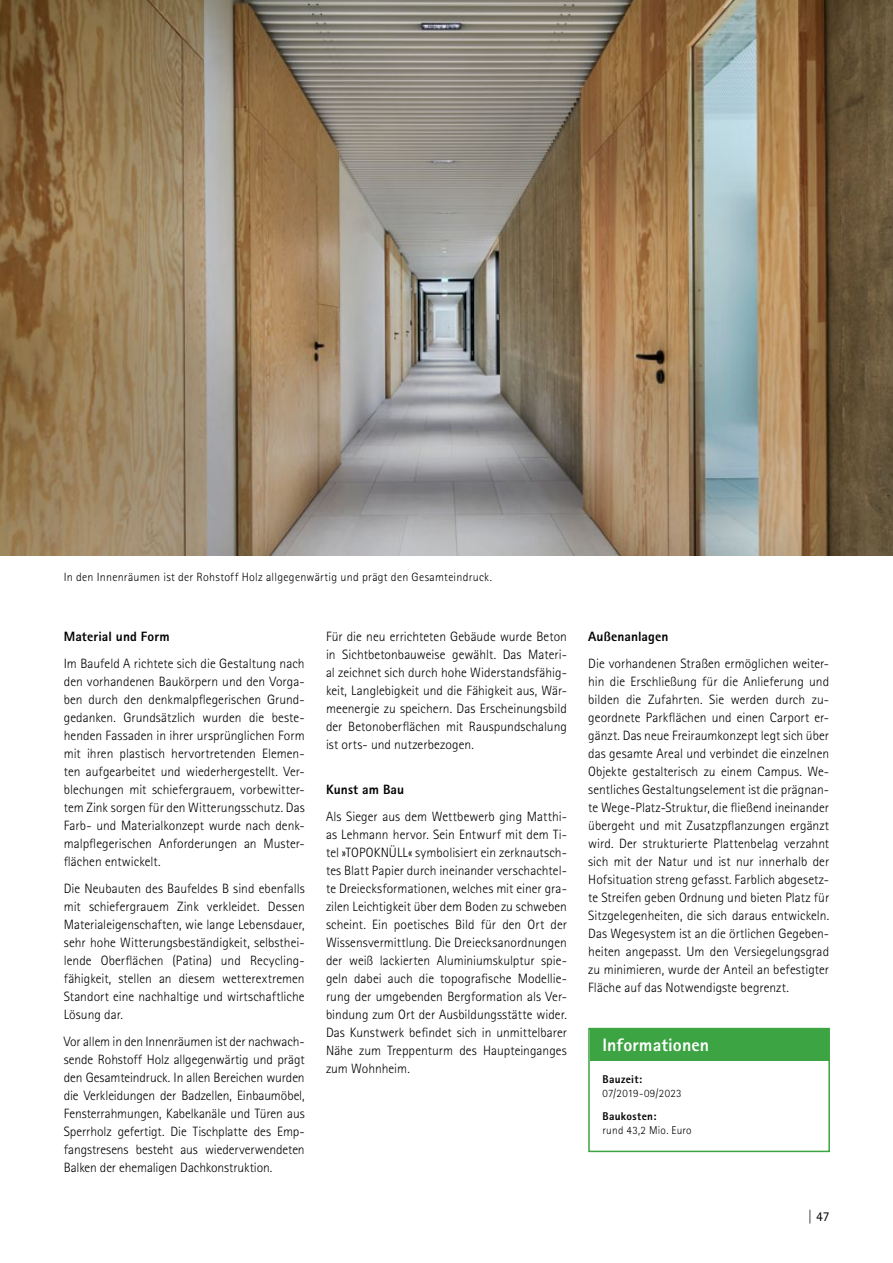
<style>
.page{position:relative;width:893px;height:1263px;background:#fff}
.page>*{position:absolute;margin:0;border:0;box-sizing:border-box;transform-origin:0 0}
._00_Inhalt_Überschrift_4__Ordnung{font:800 18px "Rotis Sans Serif Std";letter-spacing:.005em;color:#fff}
._00_Fließtext{font:300 13.5px/18px "Rotis Sans Serif Std";color:#000;text-align:justify}
._00_Fließtext-2{font:800 13.5px "Rotis Sans Serif Std";letter-spacing:.005em;color:#000}
.t1{font:13.5px "Rotis Sans Serif Std";color:#000}
._00_Bildunterschriften{font:300 12px "Rotis Sans Serif Std";letter-spacing:.02em;color:#000}
.Kasten_Fließtext{font:300 11.25px/14.1px "Rotis Sans Serif Std";letter-spacing:.02em;color:#000}
.s1{font-weight:800}
</style>
<div class="page">
<img style="left:0;top:0;width:893px;height:555px">
<div style="left:590px;top:1029px;width:238px;height:32px;background:#3ca442"></div>
<div style="left:588px;top:1028px;width:242px;height:124px;border:2px solid #3ca442"></div>
<p class="_00_Bildunterschriften" style="left:64px;top:570px;width:430px">In den Innenräumen ist der Rohstoff Holz allgegenwärtig und prägt den Gesamteindruck.</p>
<p class="_00_Fließtext-2" style="left:64px;top:628px;width:107px">Material und Form</p>
<p class="_00_Fließtext" style="left:64px;top:655px;width:242px">Im Baufeld A richtete sich die Gestaltung nach den vorhandenen Baukörpern und den Vorga&shy;ben durch den denkmalpflegerischen Grund&shy;gedanken. Grundsätzlich wurden die beste&shy;henden Fassaden in ihrer ursprünglichen Form mit ihren plastisch hervortretenden Elemen&shy;ten aufgearbeitet und wiederhergestellt. Ver&shy;blechungen mit schiefergrauem, vorbewitter&shy;tem Zink sorgen für den Witterungsschutz. Das Farb- und Materialkonzept wurde nach denk&shy;malpflegerischen Anforderungen an Muster&shy;flächen entwickelt.</p>
<p class="_00_Fließtext" style="left:64px;top:880px;width:242px">Die Neubauten des Baufeldes B sind ebenfalls mit schiefergrauem Zink verkleidet. Dessen Materialeigenschaften, wie lange Lebensdauer, sehr hohe Witterungsbeständigkeit, selbsthei&shy;lende Oberflächen (Patina) und Recycling&shy;fähigkeit, stellen an diesem wetterextremen Standort eine nachhaltige und wirtschaftliche Lösung dar.</p>
<p class="_00_Fließtext" style="left:64px;top:1033px;width:242px">Vor allem in den Innenräumen ist der nachwach&shy;sende Rohstoff Holz allgegenwärtig und prägt den Gesamteindruck. In allen Bereichen wurden die Verkleidungen der Badzellen, Einbaumöbel, Fensterrahmungen, Kabelkanäle und Türen aus Sperrholz gefertigt. Die Tischplatte des Emp&shy;fangstresens besteht aus wiederverwendeten Balken der ehemaligen Dachkonstruktion.</p>
<p class="_00_Fließtext" style="left:326px;top:628px;width:242px">Für die neu errichteten Gebäude wurde Beton in Sichtbetonbauweise gewählt. Das Materi&shy;al zeichnet sich durch hohe Widerstandsfähig&shy;keit, Langlebigkeit und die Fähigkeit aus, Wär&shy;meenergie zu speichern. Das Erscheinungsbild der Betonoberflächen mit Rauspundschalung ist orts- und nutzerbezogen.</p>
<p class="_00_Fließtext-2" style="left:326px;top:781px;width:80px">Kunst am Bau</p>
<p class="_00_Fließtext" style="left:326px;top:808px;width:242px">Als Sieger aus dem Wettbewerb ging Matthi&shy;as Lehmann hervor. Sein Entwurf mit dem Ti&shy;tel »TOPOKNÜLL« symbolisiert ein zerknautsch&shy;tes Blatt Papier durch ineinander verschachtel&shy;te Dreiecksformationen, welches mit einer gra&shy;zilen Leichtigkeit über dem Boden zu schweben scheint. Ein poetisches Bild für den Ort der Wissensvermittlung. Die Dreiecksanordnungen der weiß lackierten Aluminiumskulptur spie&shy;geln dabei auch die topografische Modellie&shy;rung der umgebenden Bergformation als Ver&shy;bindung zum Ort der Ausbildungsstätte wider.<br>Das Kunstwerk befindet sich in unmittelbarer Nähe zum Treppenturm des Haupteinganges zum Wohnheim.</p>
<p class="_00_Fließtext-2" style="left:588px;top:628px;width:82px">Außenanlagen</p>
<p class="_00_Fließtext" style="left:588px;top:655px;width:242px">Die vorhandenen Straßen ermöglichen weiter&shy;hin die Erschließung für die Anlieferung und bilden die Zufahrten. Sie werden durch zu&shy;geordnete Parkflächen und einen Carport er&shy;gänzt. Das neue Freiraumkonzept legt sich über das gesamte Areal und verbindet die einzelnen Objekte gestalterisch zu einem Campus. We&shy;sentliches Gestaltungselement ist die prägnan&shy;te Wege-Platz-Struktur, die fließend ineinander übergeht und mit Zusatzpflanzungen ergänzt wird. Der strukturierte Plattenbelag verzahnt sich mit der Natur und ist nur innerhalb der Hofsituation streng gefasst. Farblich abgesetz&shy;te Streifen geben Ordnung und bieten Platz für Sitzgelegenheiten, die sich daraus entwickeln.<br>Das Wegesystem ist an die örtlichen Gegeben&shy;heiten angepasst. Um den Versiegelungsgrad zu minimieren, wurde der Anteil an befestigter Fläche auf das Notwendigste begrenzt.</p>
<h4 class="_00_Inhalt_Überschrift_4__Ordnung" style="left:602px;top:1033px;width:108px">Informationen</h4>
<p class="Kasten_Fließtext" style="left:602px;top:1072px;width:81px"><span class="s1">Bauzeit:<br></span>07/2019-09/2023</p>
<p class="Kasten_Fließtext" style="left:602px;top:1109px;width:91px"><span class="s1">Baukosten:<br></span>rund 43,2 Mio. Euro</p>
<p class="t1" style="left:808px;top:1209px;width:23px">| 47</p>
</div>
